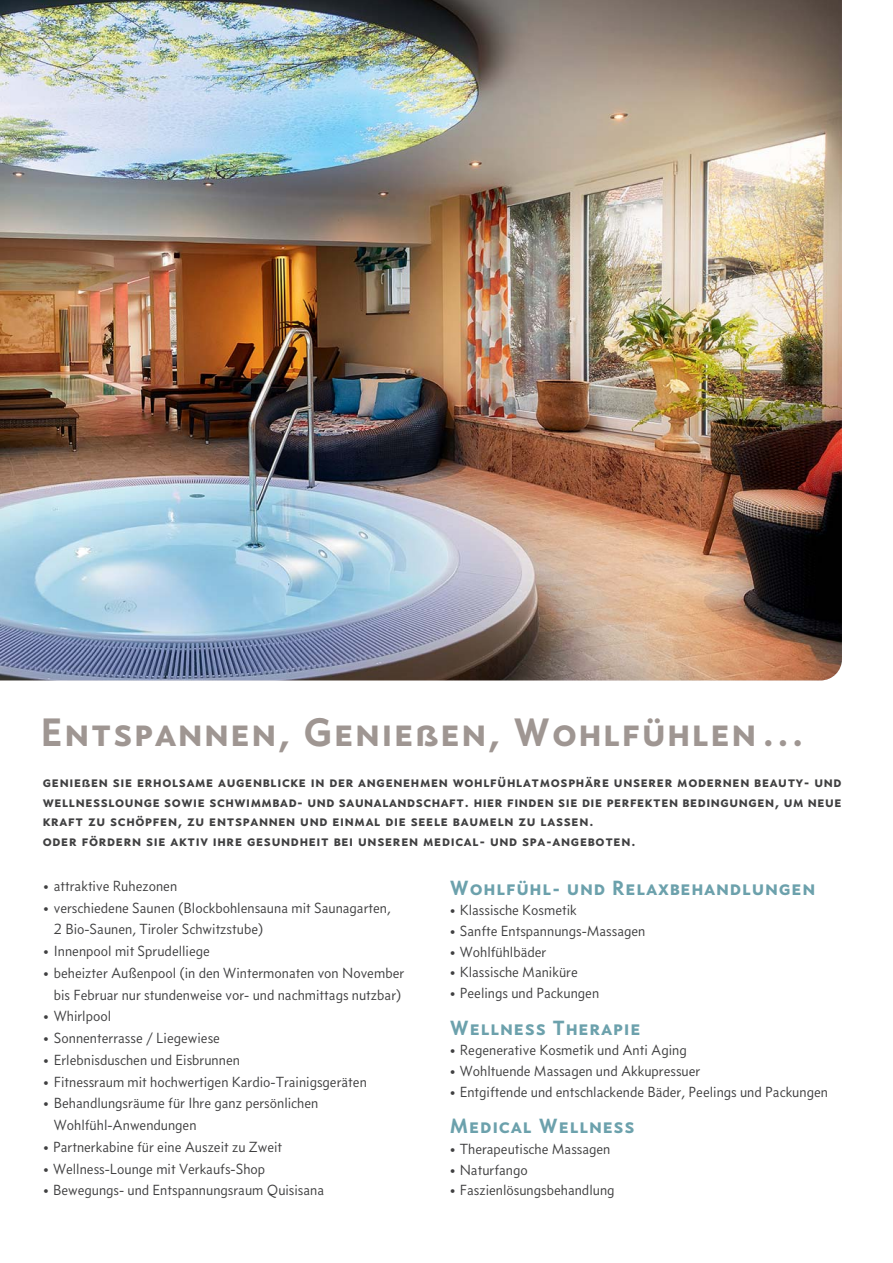
<style>
.page{position:relative;width:893px;height:1263px;background:#fff}
.page>*{position:absolute;margin:0;border:0;box-sizing:border-box;transform-origin:0 0}
.t1{font:700 40.5px "Concourse C2";color:#9f9692}
.t2{font:700 21px "Concourse C2";color:#6ca1ac}
.t3{font:15px/21.8px "Concourse T3 Tab";color:#404041}
.t4{font:700 15px/19.5px "Concourse C2";color:#404041}
</style>
<div class="page">
<img style="left:0;top:0;width:842px;height:680px">
<h1 class="t1" style="left:40px;top:708px;width:767px">Entspannen, Genießen, Wohlfühlen...</h1>
<p class="t4" style="left:43px;top:772px;width:801px">genießen sie erholsame augenblicke in der angenehmen wohlfühlatmosphäre unserer modernen beauty- und wellnesslounge sowie schwimmbad- und saunalandschaft. hier finden sie die perfekten bedingungen, um neue kraft zu schöpfen, zu entspannen und einmal die seele baumeln zu lassen.<br>oder fördern sie aktiv ihre gesundheit bei unseren medical- und spa-angeboten.</p>
<p class="t3" style="left:43px;top:876px;width:136px">• attraktive Ruhezonen</p>
<p class="t3" style="left:54px;top:898px;width:339px;text-indent:-11px">• verschiedene Saunen (Blockbohlensauna mit Saunagarten,<br>2 Bio-Saunen, Tiroler Schwitzstube)</p>
<p class="t3" style="left:43px;top:941px;width:169px">• Innenpool mit Sprudelliege</p>
<p class="t3" style="left:43px;top:963px;width:363px;text-align:center">• beheizter Außenpool (in den Wintermonaten von November bis Februar nur stundenweise vor- und nachmittags nutzbar)</p>
<p class="t3" style="left:43px;top:1006px;width:70px">• Whirlpool</p>
<p class="t3" style="left:43px;top:1028px;width:179px">• Sonnenterrasse / Liegewiese</p>
<p class="t3" style="left:43px;top:1050px;width:199px">• Erlebnisduschen und Eisbrunnen</p>
<p class="t3" style="left:43px;top:1072px;width:326px">• Fitnessraum mit hochwertigen Kardio-Trainigsgeräten</p>
<p class="t3" style="left:54px;top:1093px;width:266px;text-indent:-11px">• Behandlungsräume für Ihre ganz persönlichen<br>Wohlfühl-Anwendungen</p>
<p class="t3" style="left:43px;top:1137px;width:241px">• Partnerkabine für eine Auszeit zu Zweit</p>
<p class="t3" style="left:43px;top:1159px;width:224px">• Wellness-Lounge mit Verkaufs-Shop</p>
<p class="t3" style="left:43px;top:1180px;width:283px">• Bewegungs- und Entspannungsraum Quisisana</p>
<h2 class="t2" style="left:449px;top:875px;width:368px">Wohlfühl- und Relaxbehandlungen</h2>
<p class="t3" style="left:449px;top:900px;width:129px">• Klassische Kosmetik</p>
<p class="t3" style="left:449px;top:921px;width:198px">• Sanfte Entspannungs-Massagen</p>
<p class="t3" style="left:449px;top:942px;width:99px">• Wohlfühlbäder</p>
<p class="t3" style="left:449px;top:962px;width:130px">• Klassische Maniküre</p>
<p class="t3" style="left:449px;top:983px;width:151px">• Peelings und Packungen</p>
<h2 class="t2" style="left:449px;top:1015px;width:193px">Wellness Therapie</h2>
<p class="t3" style="left:449px;top:1040px;width:239px">• Regenerative Kosmetik und Anti Aging</p>
<p class="t3" style="left:449px;top:1061px;width:253px">• Wohltuende Massagen und Akkupressuer</p>
<p class="t3" style="left:449px;top:1082px;width:380px">• Entgiftende und entschlackende Bäder, Peelings und Packungen</p>
<h2 class="t2" style="left:449px;top:1114px;width:187px">Medical Wellness</h2>
<p class="t3" style="left:449px;top:1139px;width:163px">• Therapeutische Massagen</p>
<p class="t3" style="left:449px;top:1160px;width:80px">• Naturfango</p>
<p class="t3" style="left:449px;top:1180px;width:167px">• Faszienlösungsbehandlung</p>
</div>
